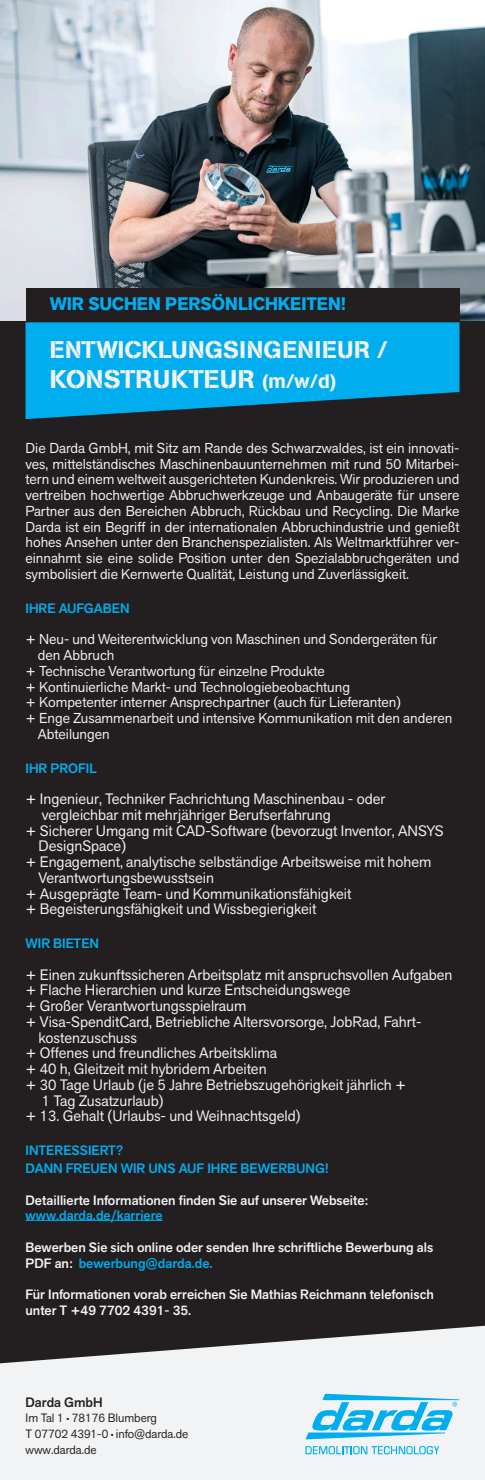
<style>
.page{position:relative;width:485px;height:1480px;background:#fff}
.page>*{position:absolute;margin:0;border:0;box-sizing:border-box;transform-origin:0 0}
.t1{font:25.5px "AG Book Stencil";letter-spacing:.01em;color:#f2f3f4}
.t2{font:24px "AG Book Stencil";letter-spacing:.02em;color:#f2f3f4}
.t3{font:700 18px "Akzid Grtsk Next";letter-spacing:-.01em;color:#00aeef}
.t4{font:15px "Akzid Grtsk Next";color:#f2f3f4}
.t5{font:14.25px/15.8px "Akzid Grtsk Next";color:#f2f3f4;text-align:justify}
.t6{font:500 13.5px/15.8px "Akzid Grtsk Next";color:#f2f3f4}
.t7{font:500 13.5px/18px "Akzid Grtsk Next";color:#00aeef}
.t8{font:500 13.5px "Akzid Grtsk Next";color:#231f20}
.t9{font:12px/15.8px "Akzid Grtsk Next";color:#231f20}
.s1{font-size:19.5px}
.s2{color:#00aeef}
.s3{font-size:9px}
</style>
<div class="page">
<img style="left:0;top:0;width:485px;height:320px">
<div style="left:0;top:321px;width:485px;height:1098px;background:#231f20"></div>
<div style="left:26px;top:288px;width:433px;height:35px;background:#231f20"></div>
<svg style="left:26px;top:322px;width:433px;height:97px;background:#0499d1"></svg>
<hr style="left:26px;top:1220px;width:137px;height:1px;background:#00aeef">
<svg style="left:0;top:1325px;width:485px;height:155px;fill:#f2f3f4"></svg>
<svg style="left:305px;top:1446px;width:134px;height:8px"></svg>
<svg style="left:305px;top:1393px;width:154px;height:46px"></svg>
<p class="t3" style="left:50px;top:292px;width:297px">WIR SUCHEN PERSÖNLICHKEITEN!</p>
<h2 class="t2" style="left:50px;top:335px;width:339px">ENTWICKLUNGSINGENIEUR /</h2>
<h1 class="t1" style="left:50px;top:364px;width:288px">KONSTRUKTEUR <span class="s1">(m/w/d)</span></h1>
<p class="t5" style="left:26px;top:440px;width:435px">Die Darda GmbH, mit Sitz am Rande des Schwarzwaldes, ist ein innovati&shy;ves, mittelständisches Maschinenbauunternehmen mit rund 50 Mitarbei&shy;tern und einem weltweit ausgerichteten Kundenkreis. Wir produzieren und vertreiben hochwertige Abbruchwerkzeuge und Anbaugeräte für unsere Partner aus den Bereichen Abbruch, Rückbau und Recycling. Die Marke Darda ist ein Begriff in der internationalen Abbruchindustrie und genießt hohes Ansehen unter den Branchenspezialisten. Als Weltmarktführer ver&shy;einnahmt sie eine solide Position unter den Spezialabbruchgeräten und symbolisiert die Kernwerte Qualität, Leistung und Zuverlässigkeit.</p>
<p class="t7" style="left:26px;top:599px;width:106px">IHRE AUFGABEN</p>
<p class="t5" style="left:26px;top:631px;width:413px">+ Neu- und Weiterentwicklung von Maschinen und Sondergeräten für</p>
<p class="t5" style="left:38px;top:647px;width:78px">den Abbruch</p>
<p class="t5" style="left:26px;top:663px;width:301px">+ Technische Verantwortung für einzelne Produkte</p>
<p class="t5" style="left:26px;top:678px;width:326px">+ Kontinuierliche Markt- und Technologiebeobachtung</p>
<p class="t5" style="left:26px;top:694px;width:377px">+ Kompetenter interner Ansprechpartner (auch für Lieferanten)</p>
<p class="t5" style="left:26px;top:710px;width:428px">+ Enge Zusammenarbeit und intensive Kommunikation mit den anderen</p>
<p class="t5" style="left:38px;top:726px;width:73px">Abteilungen</p>
<p class="t7" style="left:26px;top:759px;width:73px">IHR PROFIL</p>
<p class="t4" style="left:26px;top:789px;width:361px">+ Ingenieur, Techniker Fachrichtung Maschinenbau - oder</p>
<p class="t4" style="left:42px;top:805px;width:290px">vergleichbar mit mehrjähriger Berufserfahrung</p>
<p class="t4" style="left:26px;top:820px;width:420px">+ Sicherer Umgang mit CAD-Software (bevorzugt Inventor, ANSYS</p>
<p class="t4" style="left:39px;top:836px;width:89px">DesignSpace)</p>
<p class="t4" style="left:26px;top:852px;width:407px">+ Engagement, analytische selbständige Arbeitsweise mit hohem</p>
<p class="t4" style="left:39px;top:868px;width:177px">Verantwortungsbewusstsein</p>
<p class="t4" style="left:26px;top:883px;width:327px">+ Ausgeprägte Team- und Kommunikationsfähigkeit</p>
<p class="t4" style="left:26px;top:899px;width:292px">+ Begeisterungsfähigkeit und Wissbegierigkeit</p>
<p class="t7" style="left:26px;top:934px;width:75px">WIR BIETEN</p>
<p class="t4" style="left:26px;top:964px;width:428px">+ Einen zukunftssicheren Arbeitsplatz mit anspruchsvollen Aufgaben</p>
<p class="t4" style="left:26px;top:980px;width:326px">+ Flache Hierarchien und kurze Entscheidungswege</p>
<p class="t4" style="left:26px;top:996px;width:222px">+ Großer Verantwortungsspielraum</p>
<p class="t4" style="left:26px;top:1012px;width:398px">+ Visa-SpenditCard, Betriebliche Altersvorsorge, JobRad, Fahrt-</p>
<p class="t4" style="left:39px;top:1027px;width:100px">kostenzuschuss</p>
<p class="t4" style="left:26px;top:1043px;width:253px">+ Offenes und freundliches Arbeitsklima</p>
<p class="t4" style="left:26px;top:1059px;width:242px">+ 40 h, Gleitzeit mit hybridem Arbeiten</p>
<p class="t4" style="left:26px;top:1075px;width:382px">+ 30 Tage Urlaub (je 5 Jahre Betriebszugehörigkeit jährlich +</p>
<p class="t4" style="left:42px;top:1090px;width:124px">1 Tag Zusatzurlaub)</p>
<p class="t4" style="left:26px;top:1106px;width:277px">+ 13. Gehalt (Urlaubs- und Weihnachtsgeld)</p>
<p class="t7" style="left:26px;top:1141px;width:304px">INTERESSIERT?<br>DANN FREUEN WIR UNS AUF IHRE BEWERBUNG!</p>
<p class="t6" style="left:26px;top:1192px;width:344px">Detaillierte Informationen finden Sie auf unserer Webseite:</p>
<p class="t7" style="left:26px;top:1206px;width:139px">www.darda.de/karriere</p>
<p class="t6" style="left:26px;top:1239px;width:409px">Bewerben Sie sich online oder senden Ihre schriftliche Bewerbung als<br>PDF an: <span class="s2">bewerbung@darda.de.</span></p>
<p class="t6" style="left:26px;top:1286px;width:409px">Für Informationen vorab erreichen Sie Mathias Reichmann telefonisch unter T +49 7702 4391- 35.</p>
<p class="t8" style="left:26px;top:1393px;width:79px">Darda GmbH</p>
<p class="t9" style="left:26px;top:1410px;width:164px">Im Tal 1 <span class="s3">•</span> 78176 Blumberg<br>T 07702 4391-0 <span class="s3">•</span> info@darda.de www.darda.de</p>
</div>
